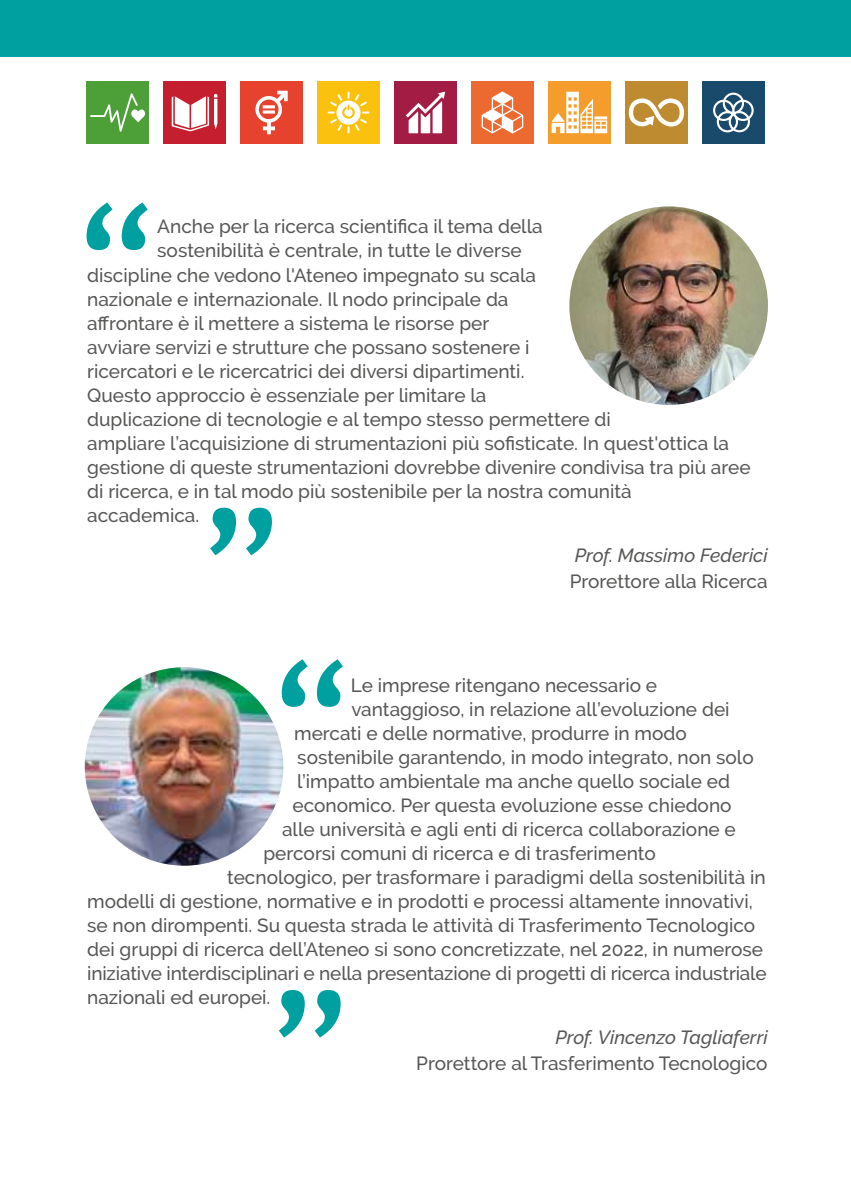
<style>
.page{position:relative;width:851px;height:1191px;background:#fff}
.page>*{position:absolute;margin:0;border:0;box-sizing:border-box;transform-origin:0 0}
.t1{font:160px/151.6px "Trebuchet MS";color:#00a0a0;text-align:center}
.t2{font:500 19px "Raleway";color:#575756}
.t3{font:italic 500 19px "Raleway";color:#575756}
</style>
<div class="page">
<div style="left:0;top:0;width:850px;height:57px;background:#00a0a0"></div>
<div style="left:86px;top:81px;width:63px;height:63px;background:#4d9f37"></div>
<svg style="left:90px;top:93px;width:55px;height:39px"></svg>
<div style="left:317px;top:81px;width:63px;height:63px;background:#fac20e"></div>
<svg style="left:327px;top:92px;width:42px;height:41px"></svg>
<div style="left:471px;top:81px;width:63px;height:63px;background:#ec6930"></div>
<svg style="left:481px;top:91px;width:42px;height:42px"></svg>
<div style="left:548px;top:81px;width:62px;height:63px;background:#f49c2c"></div>
<svg style="left:551px;top:92px;width:56px;height:41px"></svg>
<div style="left:624px;top:81px;width:63px;height:63px;background:#be8b30"></div>
<svg style="left:628px;top:98px;width:56px;height:29px"></svg>
<div style="left:701px;top:81px;width:63px;height:63px;background:#19496b"></div>
<svg style="left:713px;top:93px;width:40px;height:39px"></svg>
<div style="left:240px;top:81px;width:63px;height:63px;background:#e7422d"></div>
<svg style="left:255px;top:91px;width:33px;height:43px"></svg>
<svg style="left:263px;top:110px;width:12px;height:4px"></svg>
<div style="left:394px;top:81px;width:63px;height:63px;background:#a21c43"></div>
<svg style="left:406px;top:92px;width:39px;height:41px"></svg>
<div style="left:163px;top:81px;width:63px;height:63px;background:#c51e2f"></div>
<svg style="left:172px;top:94px;width:45px;height:37px"></svg>
<img style="left:85px;top:667px;width:198px;height:198px;border-radius:99px">
<img style="left:569px;top:206px;width:198px;height:199px;border-radius:99px">
<h1 class="t1" style="left:73px;top:190px;width:85px">“</h1>
<p class="t2" style="left:157px;top:216px;width:387px">Anche per la ricerca scientifica il tema della</p>
<p class="t2" style="left:157px;top:240px;width:366px">sostenibilità è centrale, in tutte le diverse</p>
<p class="t2" style="left:87px;top:264px;width:450px">discipline che vedono l'Ateneo impegnato su scala</p>
<p class="t2" style="left:87px;top:288px;width:423px">nazionale e internazionale. Il nodo principale da</p>
<p class="t2" style="left:87px;top:312px;width:403px">affrontare è il mettere a sistema le risorse per</p>
<p class="t2" style="left:87px;top:336px;width:443px">avviare servizi e strutture che possano sostenere i</p>
<p class="t2" style="left:87px;top:360px;width:438px">ricercatori e le ricercatrici dei diversi dipartimenti.</p>
<p class="t2" style="left:87px;top:384px;width:400px">Questo approccio è essenziale per limitare la</p>
<p class="t2" style="left:87px;top:408px;width:525px">duplicazione di tecnologie e al tempo stesso permettere di</p>
<p class="t2" style="left:87px;top:432px;width:643px">ampliare l’acquisizione di strumentazioni più sofisticate. In quest'ottica la</p>
<p class="t2" style="left:87px;top:456px;width:664px">gestione di queste strumentazioni dovrebbe divenire condivisa tra più aree</p>
<p class="t2" style="left:87px;top:480px;width:546px">di ricerca, e in tal modo più sostenibile per la nostra comunità</p>
<p class="t2" style="left:87px;top:504px;width:114px">accademica.</p>
<p class="t3" style="left:574px;top:544px;width:194px">Prof. Massimo Federici</p>
<p class="t2" style="left:569px;top:570px;width:199px">Prorettore alla Ricerca</p>
<h1 class="t1" style="left:197px;top:495px;width:157px">” “</h1>
<p class="t2" style="left:351px;top:674px;width:308px">Le imprese ritengano necessario e</p>
<p class="t2" style="left:351px;top:698px;width:380px">vantaggioso, in relazione all’evoluzione dei</p>
<p class="t2" style="left:294px;top:722px;width:394px">mercati e delle normative, produrre in modo</p>
<p class="t2" style="left:297px;top:746px;width:458px">sostenibile garantendo, in modo integrato, non solo</p>
<p class="t2" style="left:297px;top:770px;width:434px">l’impatto ambientale ma anche quello sociale ed</p>
<p class="t2" style="left:292px;top:794px;width:440px">economico. Per questa evoluzione esse chiedono</p>
<p class="t2" style="left:282px;top:818px;width:455px">alle università e agli enti di ricerca collaborazione e</p>
<p class="t2" style="left:263px;top:842px;width:394px">percorsi comuni di ricerca e di trasferimento</p>
<p class="t2" style="left:227px;top:866px;width:540px">tecnologico, per trasformare i paradigmi della sostenibilità in</p>
<p class="t2" style="left:87px;top:890px;width:667px">modelli di gestione, normative e in prodotti e processi altamente innovativi,</p>
<p class="t2" style="left:87px;top:914px;width:669px">se non dirompenti. Su questa strada le attività di Trasferimento Tecnologico</p>
<p class="t2" style="left:87px;top:938px;width:677px">dei gruppi di ricerca dell’Ateneo si sono concretizzate, nel 2022, in numerose</p>
<p class="t2" style="left:87px;top:962px;width:681px">iniziative interdisciplinari e nella presentazione di progetti di ricerca industriale</p>
<p class="t2" style="left:87px;top:986px;width:185px">nazionali ed europei.</p>
<p class="t3" style="left:555px;top:1026px;width:214px">Prof. Vincenzo Tagliaferri</p>
<p class="t2" style="left:416px;top:1052px;width:353px">Prorettore al Trasferimento Tecnologico</p>
<h1 class="t1" style="left:266px;top:977px;width:85px">”</h1>
</div>
